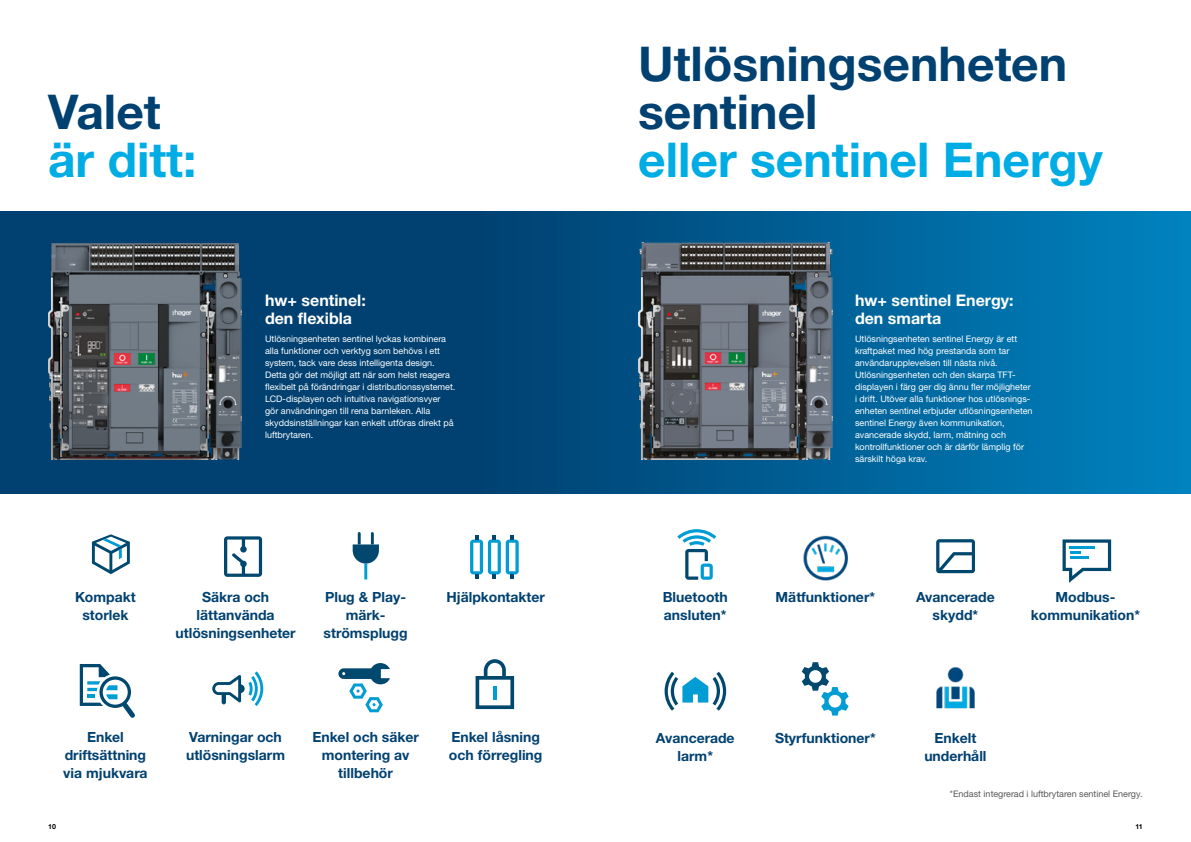
<style>
.page{position:relative;width:1191px;height:842px;background:#fff}
.page>*{position:absolute;margin:0;border:0;box-sizing:border-box;transform-origin:0 0}
.t1{font:700 48px/48px "Helvetica Neue LTW1 G";color:#004171}
.t2{font:700 48px "Helvetica Neue LTW1 G";color:#00ace4}
.t3{font:700 16px/18px "Helvetica Neue LTW1 G";color:#fff}
.t4{font:700 14px/18px "Helvetica Neue LTW1 G";color:#004171;text-align:center}
.t5{font:9px/12px "Helvetica Neue LTW1 G";color:#fff}
.t6{font:9px "Helvetica Neue LTW1 G";color:#58585a}
.t7{font:700 7px "Helvetica Neue LTW1 G";color:#000}
</style>
<div class="page">
<svg style="left:0;top:212px;width:1191px;height:281px;background:#00578b"></svg>
<img style="left:638px;top:243px;width:194px;height:216px">
<img style="left:48px;top:244px;width:194px;height:215px">
<img style="left:803px;top:535px;width:45px;height:46px">
<svg style="left:92px;top:534px;width:38px;height:40px"></svg>
<svg style="left:224px;top:536px;width:38px;height:41px"></svg>
<svg style="left:353px;top:532px;width:26px;height:47px"></svg>
<svg style="left:470px;top:535px;width:49px;height:44px"></svg>
<svg style="left:80px;top:664px;width:55px;height:54px"></svg>
<svg style="left:338px;top:663px;width:52px;height:49px"></svg>
<svg style="left:475px;top:659px;width:39px;height:50px"></svg>
<hr style="left:493px;top:686px;width:3px;height:14px;background:#009dd5">
<svg style="left:212px;top:671px;width:51px;height:35px"></svg>
<svg style="left:677px;top:529px;width:39px;height:51px"></svg>
<svg style="left:936px;top:539px;width:39px;height:35px"></svg>
<svg style="left:1062px;top:539px;width:49px;height:44px"></svg>
<hr style="left:1069px;top:556px;width:19px;height:3px;background:#009dd5">
<svg style="left:664px;top:672px;width:62px;height:39px"></svg>
<svg style="left:801px;top:662px;width:47px;height:53px"></svg>
<img style="left:936px;top:667px;width:39px;height:42px">
<h1 class="t1" style="left:48px;top:88px;width:114px">Valet</h1>
<h1 class="t2" style="left:48px;top:131px;width:150px">är ditt:</h1>
<h2 class="t3" style="left:265px;top:292px;width:102px">hw+ sentinel: den flexibla</h2>
<p class="t5" style="left:265px;top:333px;width:192px">Utlösningsenheten sentinel lyckas kombinera alla funktioner och verktyg som behövs i ett system, tack vare dess intelligenta design.<br>Detta gör det möjligt att när som helst reagera flexibelt på förändringar i distributionssystemet.<br>LCD-displayen och intuitiva navigationsvyer gör användningen till rena barnleken. Alla skyddsinställningar kan enkelt utföras direkt på luftbrytaren.</p>
<h3 class="t4" style="left:75px;top:588px;width:62px">Kompakt storlek</h3>
<h3 class="t4" style="left:175px;top:588px;width:122px">Säkra och lättanvända utlösningsenheter</h3>
<h3 class="t4" style="left:323px;top:588px;width:86px">Plug &amp; Play&shy;märk&shy;strömsplugg</h3>
<h3 class="t4" style="left:446px;top:588px;width:100px">Hjälpkontakter</h3>
<h1 class="t1" style="left:638px;top:40px;width:431px">Utlösningsenheten sentinel</h1>
<h1 class="t2" style="left:638px;top:131px;width:466px">eller sentinel Energy</h1>
<h2 class="t3" style="left:855px;top:292px;width:160px">hw+ sentinel Energy: den smarta</h2>
<p class="t5" style="left:855px;top:333px;width:179px">Utlösningsenheten sentinel Energy är ett kraftpaket med hög prestanda som tar användarupplevelsen till nästa nivå.<br>Utlösningsenheten och den skarpa TFT&shy;displayen i färg ger dig ännu fler möjligheter i drift. Utöver alla funktioner hos utlösnings&shy;enheten sentinel erbjuder utlösningsenheten sentinel Energy även kommunikation, avancerade skydd, larm, mätning och kontrollfunktioner och är därför lämplig för särskilt höga krav.</p>
<h3 class="t4" style="left:663px;top:588px;width:67px;text-align:left">Bluetooth ansluten*</h3>
<h3 class="t4" style="left:775px;top:588px;width:101px">Mätfunktioner*</h3>
<h3 class="t4" style="left:916px;top:588px;width:80px">Avancerade skydd*</h3>
<h3 class="t4" style="left:1031px;top:588px;width:111px">Modbus&shy;kommunikation*</h3>
<h3 class="t4" style="left:63px;top:728px;width:86px">Enkel driftsättning via mjukvara</h3>
<h3 class="t4" style="left:186px;top:728px;width:100px;text-align:left">Varningar och utlösningslarm</h3>
<h3 class="t4" style="left:312px;top:728px;width:108px">Enkel och säker montering av tillbehör</h3>
<h3 class="t4" style="left:449px;top:728px;width:95px;text-align:left">Enkel låsning och förregling</h3>
<h3 class="t4" style="left:924px;top:729px;width:64px">Enkelt underhåll</h3>
<p class="t6" style="left:950px;top:788px;width:194px">*Endast integrerad i luftbrytaren sentinel Energy.</p>
<h3 class="t4" style="left:775px;top:729px;width:102px">Styrfunktioner*</h3>
<h3 class="t4" style="left:656px;top:729px;width:80px">Avancerade larm*</h3>
<p class="t7" style="left:48px;top:822px;width:9px">10</p>
<p class="t7" style="left:1135px;top:822px;width:9px">11</p>
</div>
